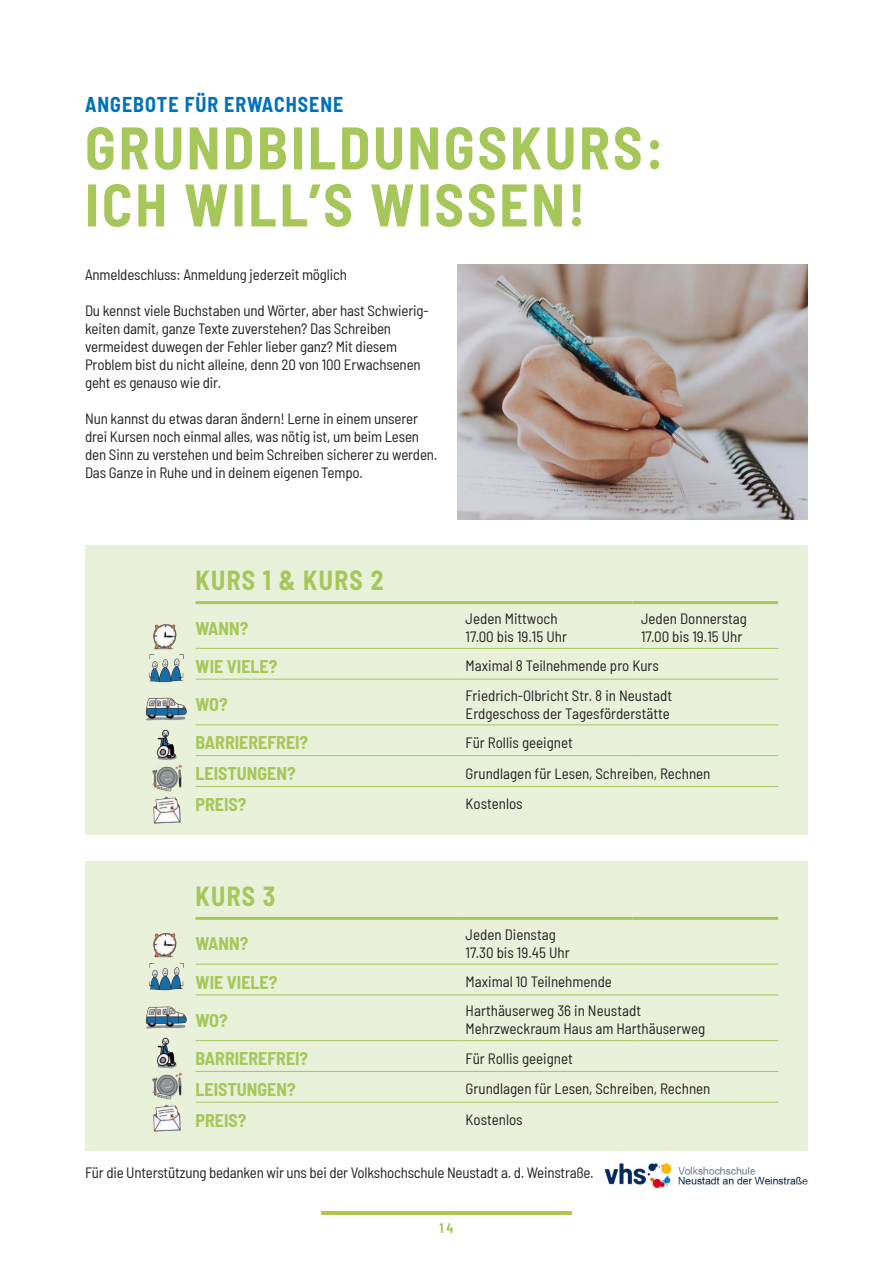
<style>
.page{position:relative;width:893px;height:1263px;background:#fff}
.page>*{position:absolute;margin:0;border:0;box-sizing:border-box;transform-origin:0 0}
.t1{font:700 semi-condensed 60px/57px "Barlow";letter-spacing:.05em;color:#a6c75a;scale:.95 1}
.t2{font:700 semi-condensed 27px "Barlow";letter-spacing:.05em;color:#a6c75a;scale:.95 1}
.t3{font:700 semi-condensed 21px "Barlow";letter-spacing:.05em;color:#0072bc;scale:.95 1}
.t4{font:700 semi-condensed 18px "Barlow";color:#a6c75a}
.t5{font:semi-condensed 15px/18px "Barlow";letter-spacing:-.01em;color:#231f20}
.t6{font:700 semi-condensed 13.5px "Barlow";color:#a6c75a;scale:.95 1}
</style>
<div class="page">
<img style="left:322px;top:1212px;width:249px;height:2px">
<div style="left:85px;top:546px;width:723px;height:289px;background:#eaf1da"></div>
<hr style="left:196px;top:601px;width:261px;height:3px;background:#a6c75a">
<hr style="left:457px;top:601px;width:175px;height:3px;background:#a6c75a">
<hr style="left:632px;top:601px;width:146px;height:3px;background:#a6c75a">
<hr style="left:196px;top:648px;width:261px;height:1px;background:#a6c75a">
<hr style="left:457px;top:648px;width:175px;height:1px;background:#a6c75a">
<hr style="left:632px;top:648px;width:146px;height:1px;background:#a6c75a">
<hr style="left:196px;top:679px;width:261px;height:1px;background:#a6c75a">
<hr style="left:457px;top:679px;width:175px;height:1px;background:#a6c75a">
<hr style="left:632px;top:679px;width:146px;height:1px;background:#a6c75a">
<hr style="left:196px;top:724px;width:261px;height:1px;background:#a6c75a">
<hr style="left:457px;top:724px;width:175px;height:1px;background:#a6c75a">
<hr style="left:632px;top:724px;width:146px;height:1px;background:#a6c75a">
<hr style="left:196px;top:755px;width:261px;height:1px;background:#a6c75a">
<hr style="left:457px;top:755px;width:175px;height:1px;background:#a6c75a">
<hr style="left:632px;top:755px;width:146px;height:1px;background:#a6c75a">
<hr style="left:196px;top:786px;width:261px;height:1px;background:#a6c75a">
<hr style="left:457px;top:786px;width:175px;height:1px;background:#a6c75a">
<hr style="left:632px;top:786px;width:146px;height:1px;background:#a6c75a">
<div style="left:85px;top:861px;width:723px;height:290px;background:#eaf1da"></div>
<hr style="left:196px;top:917px;width:261px;height:3px;background:#a6c75a">
<hr style="left:457px;top:917px;width:175px;height:3px;background:#a6c75a">
<hr style="left:632px;top:917px;width:146px;height:3px;background:#a6c75a">
<hr style="left:196px;top:964px;width:261px;height:1px;background:#a6c75a">
<hr style="left:457px;top:964px;width:175px;height:1px;background:#a6c75a">
<hr style="left:632px;top:964px;width:146px;height:1px;background:#a6c75a">
<hr style="left:196px;top:994px;width:261px;height:1px;background:#a6c75a">
<hr style="left:457px;top:994px;width:175px;height:1px;background:#a6c75a">
<hr style="left:632px;top:994px;width:146px;height:1px;background:#a6c75a">
<hr style="left:196px;top:1040px;width:261px;height:1px;background:#a6c75a">
<hr style="left:457px;top:1040px;width:175px;height:1px;background:#a6c75a">
<hr style="left:632px;top:1040px;width:146px;height:1px;background:#a6c75a">
<hr style="left:196px;top:1071px;width:261px;height:1px;background:#a6c75a">
<hr style="left:457px;top:1071px;width:175px;height:1px;background:#a6c75a">
<hr style="left:632px;top:1071px;width:146px;height:1px;background:#a6c75a">
<hr style="left:196px;top:1102px;width:261px;height:1px;background:#a6c75a">
<hr style="left:457px;top:1102px;width:175px;height:1px;background:#a6c75a">
<hr style="left:632px;top:1102px;width:146px;height:1px;background:#a6c75a">
<img style="left:153px;top:624px;width:28px;height:25px">
<img style="left:153px;top:933px;width:28px;height:25px">
<img style="left:148px;top:654px;width:36px;height:29px">
<img style="left:148px;top:963px;width:36px;height:28px">
<img style="left:156px;top:729px;width:21px;height:31px">
<img style="left:156px;top:1037px;width:21px;height:31px">
<img style="left:152px;top:764px;width:31px;height:27px">
<img style="left:152px;top:1072px;width:31px;height:27px">
<img style="left:153px;top:796px;width:28px;height:28px">
<img style="left:153px;top:1104px;width:28px;height:28px">
<img style="left:145px;top:697px;width:42px;height:24px">
<img style="left:145px;top:1006px;width:42px;height:23px">
<img style="left:457px;top:264px;width:351px;height:255px">
<img style="left:605px;top:1163px;width:203px;height:25px">
<h3 class="t3" style="left:85px;top:96px;width:273px">ANGEBOTE FÜR ERWACHSENE</h3>
<h1 class="t1" style="left:85px;top:124px;width:611px">GRUNDBILDUNGSKURS:<br>ICH WILL’S WISSEN!</h1>
<p class="t5" style="left:85px;top:267px;width:264px">Anmeldeschluss: Anmeldung jederzeit möglich</p>
<p class="t5" style="left:85px;top:303px;width:345px">Du kennst viele Buchstaben und Wörter, aber hast Schwierig&shy;keiten damit, ganze Texte zuverstehen? Das Schreiben vermeidest duwegen der Fehler lieber ganz? Mit diesem Problem bist du nicht alleine, denn 20 von 100 Erwachsenen geht es genauso wie dir.</p>
<p class="t5" style="left:85px;top:411px;width:354px">Nun kannst du etwas daran ändern! Lerne in einem unserer drei Kursen noch einmal alles, was nötig ist, um beim Lesen den Sinn zu verstehen und beim Schreiben sicherer zu werden.<br>Das Ganze in Ruhe und in deinem eigenen Tempo.</p>
<h2 class="t2" style="left:196px;top:569px;width:199px">KURS 1 &amp; KURS 2</h2>
<p class="t4" style="left:196px;top:621px;width:54px">WANN?</p>
<p class="t5" style="left:466px;top:611px;width:103px">Jeden Mittwoch<br>17.00 bis 19.15 Uhr</p>
<p class="t5" style="left:641px;top:611px;width:107px">Jeden Donnerstag<br>17.00 bis 19.15 Uhr</p>
<p class="t4" style="left:196px;top:659px;width:83px">WIE VIELE?</p>
<p class="t5" style="left:466px;top:658px;width:195px">Maximal 8 Teilnehmende pro Kurs</p>
<p class="t4" style="left:196px;top:697px;width:34px">WO?</p>
<p class="t5" style="left:466px;top:687px;width:208px">Friedrich-Olbricht Str. 8 in Neustadt<br>Erdgeschoss der Tagesförderstätte</p>
<p class="t4" style="left:196px;top:736px;width:114px">BARRIEREFREI?</p>
<p class="t5" style="left:466px;top:735px;width:109px">Für Rollis geeignet</p>
<p class="t4" style="left:196px;top:766px;width:102px">LEISTUNGEN?</p>
<p class="t5" style="left:466px;top:765px;width:246px">Grundlagen für Lesen, Schreiben, Rechnen</p>
<p class="t4" style="left:196px;top:797px;width:52px">PREIS?</p>
<p class="t5" style="left:466px;top:796px;width:59px">Kostenlos</p>
<h2 class="t2" style="left:196px;top:885px;width:86px">KURS 3</h2>
<p class="t4" style="left:196px;top:936px;width:54px">WANN?</p>
<p class="t5" style="left:466px;top:926px;width:105px">Jeden Dienstag<br>17.30 bis 19.45 Uhr</p>
<p class="t4" style="left:196px;top:975px;width:83px">WIE VIELE?</p>
<p class="t5" style="left:466px;top:974px;width:148px">Maximal 10 Teilnehmende</p>
<p class="t4" style="left:196px;top:1013px;width:34px">WO?</p>
<p class="t5" style="left:466px;top:1003px;width:241px">Harthäuserweg 36 in Neustadt<br>Mehrzweckraum Haus am Harthäuserweg</p>
<p class="t4" style="left:196px;top:1051px;width:114px">BARRIEREFREI?</p>
<p class="t5" style="left:466px;top:1050px;width:109px">Für Rollis geeignet</p>
<p class="t4" style="left:196px;top:1082px;width:102px">LEISTUNGEN?</p>
<p class="t5" style="left:466px;top:1081px;width:246px">Grundlagen für Lesen, Schreiben, Rechnen</p>
<p class="t4" style="left:196px;top:1113px;width:52px">PREIS?</p>
<p class="t5" style="left:466px;top:1112px;width:59px">Kostenlos</p>
<p class="t5" style="left:85px;top:1165px;width:510px">Für die Unterstützung bedanken wir uns bei der Volkshochschule Neustadt a. d. Weinstraße.</p>
<p class="t6" style="left:439px;top:1223px;width:16px">14</p>
</div>
